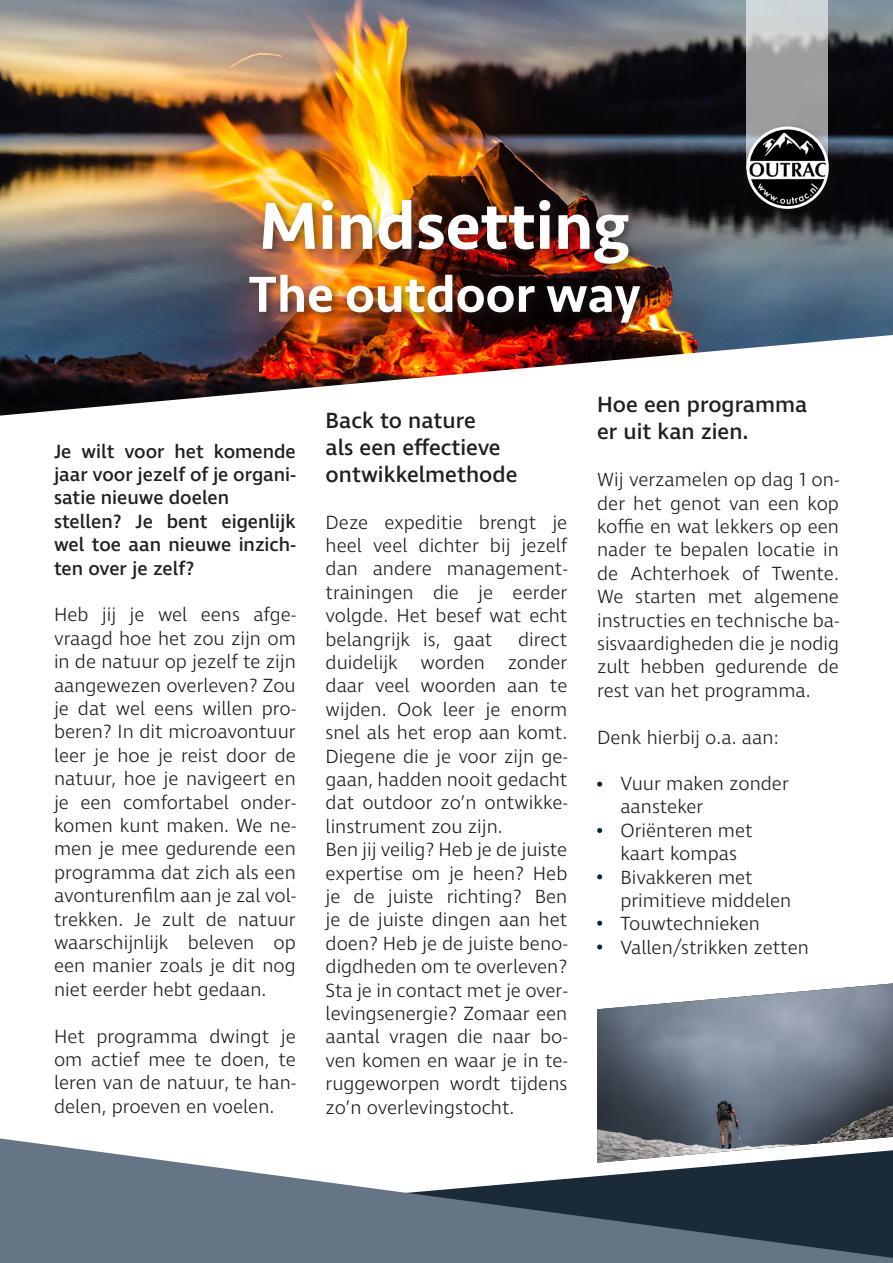
<style>
.page{position:relative;width:893px;height:1263px;background:#fff}
.page>*{position:absolute;margin:0;border:0;box-sizing:border-box;transform-origin:0 0}
.t1{font:500 69px "Seravek";color:#fff}
.t2{font:500 52.5px "Seravek";color:#fff}
.t3{font:500 22.5px "Ingra";color:#231f20}
.t4{font:300 19.5px/23.4px "Ingra";color:#231f20;text-align:justify}
.t5{font:500 19.5px/23.4px "Ingra";color:#231f20;text-align:justify}
</style>
<div class="page">
<img style="left:0;top:0;width:893px;height:416px">
<div style="left:244px;top:195px;width:406px;height:139px;background:#231f20;opacity:.6"></div>
<svg style="left:746px;top:0;width:82px;height:120px;background:#aeafb1"></svg>
<div style="left:740px;top:120px;width:101px;height:101px;background:#231f20;opacity:.25"></div>
<svg style="left:746px;top:127px;width:83px;height:82px"></svg>
<img style="left:749px;top:129px;width:77px;height:77px;border-radius:38px">
<svg style="left:0;top:1138px;width:893px;height:125px;fill:#657586"></svg>
<svg style="left:597px;top:782px;width:5px;height:5px"></svg>
<svg style="left:597px;top:828px;width:5px;height:5px"></svg>
<svg style="left:597px;top:874px;width:5px;height:5px"></svg>
<svg style="left:597px;top:921px;width:5px;height:5px"></svg>
<svg style="left:597px;top:944px;width:5px;height:5px"></svg>
<img style="left:597px;top:983px;width:296px;height:180px">
<p class="t1" style="left:259px;top:183px;width:372px">Mindsetting</p>
<p class="t2" style="left:248px;top:262px;width:394px">The outdoor way</p>
<p class="t5" style="left:54px;top:440px;width:243px">Je wilt voor het komende jaar voor jezelf of je organi&shy;satie nieuwe doelen</p>
<p class="t5" style="left:54px;top:510px;width:243px">stellen? Je bent eigenlijk wel toe aan nieuwe inzich&shy;ten over je zelf?</p>
<p class="t4" style="left:54px;top:604px;width:243px">Heb jij je wel eens afge&shy;vraagd hoe het zou zijn om in de natuur op jezelf te zijn aangewezen overleven? Zou je dat wel eens willen pro&shy;beren? In dit microavontuur leer je hoe je reist door de natuur, hoe je navigeert en je een comfortabel onder&shy;komen kunt maken. We ne&shy;men je mee gedurende een programma dat zich als een avonturenfilm aan je zal vol&shy;trekken. Je zult de natuur waarschijnlijk beleven op een manier zoals je dit nog niet eerder hebt gedaan.</p>
<p class="t4" style="left:54px;top:1025px;width:243px">Het programma dwingt je om actief mee te doen, te leren van de natuur, te han&shy;delen, proeven en voelen.</p>
<p class="t3" style="left:326px;top:406px;width:152px">Back to nature</p>
<p class="t3" style="left:326px;top:433px;width:177px">als een effectieve</p>
<p class="t3" style="left:326px;top:460px;width:193px">ontwikkelmethode</p>
<p class="t4" style="left:326px;top:511px;width:243px">Deze expeditie brengt je heel veel dichter bij jezelf dan andere management&shy;trainingen die je eerder volgde. Het besef wat echt belangrijk is, gaat</p>
<p class="t4" style="left:326px;top:628px;width:243px;text-indent:193px">direct duidelijk worden zonder daar veel woorden aan te wijden. Ook leer je enorm snel als het erop aan komt.<br>Diegene die je voor zijn ge&shy;gaan, hadden nooit gedacht dat outdoor zo’n ontwikke&shy;linstrument zou zijn.</p>
<p class="t4" style="left:326px;top:839px;width:243px">Ben jij veilig? Heb je de juiste expertise om je heen? Heb je de juiste richting? Ben je de juiste dingen aan het doen? Heb je de juiste beno&shy;digdheden om te overleven?<br>Sta je in contact met je over&shy;levingsenergie? Zomaar een aantal vragen die naar bo&shy;ven komen en waar je in te&shy;ruggeworpen wordt tijdens zo’n overlevingstocht.</p>
<p class="t3" style="left:597px;top:391px;width:212px">Hoe een programma</p>
<p class="t3" style="left:597px;top:418px;width:153px">er uit kan zien.</p>
<p class="t4" style="left:597px;top:469px;width:243px">Wij verzamelen op dag 1 on&shy;der het genot van een kop koffie en wat lekkers op een nader te bepalen locatie in de Achterhoek of Twente.<br>We starten met algemene instructies en technische ba&shy;sisvaardigheden die je nodig zult hebben gedurende de rest van het programma.</p>
<p class="t4" style="left:597px;top:726px;width:183px">Denk hierbij o.a. aan:</p>
<p class="t4" style="left:620px;top:773px;width:170px">Vuur maken zonder</p>
<p class="t4" style="left:620px;top:796px;width:85px">aansteker</p>
<p class="t4" style="left:620px;top:819px;width:134px">Oriënteren met</p>
<p class="t4" style="left:620px;top:843px;width:118px">kaart kompas</p>
<p class="t4" style="left:620px;top:866px;width:134px">Bivakkeren met</p>
<p class="t4" style="left:620px;top:890px;width:173px">primitieve middelen</p>
<p class="t4" style="left:620px;top:913px;width:141px">Touwtechnieken</p>
<p class="t4" style="left:620px;top:936px;width:190px">Vallen/strikken zetten</p>
</div>
